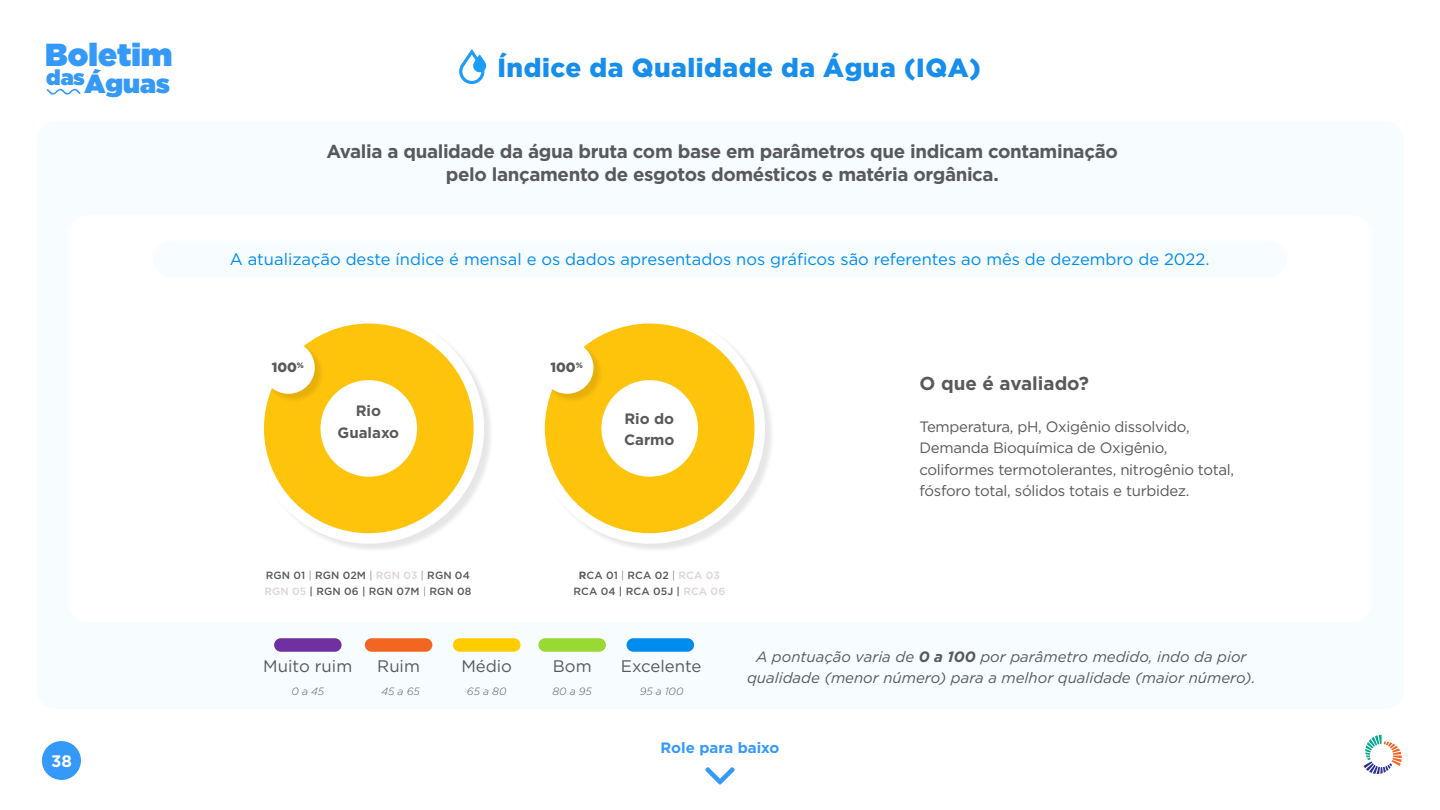
<style>
.page{position:relative;width:1440px;height:810px;background:#fff}
.page>*{position:absolute;margin:0;border:0;box-sizing:border-box;transform-origin:0 0}
.t1{font:900 31.88px "Gotham";color:#3599fa}
.t2{font:900 26.25px "Gotham";letter-spacing:.02em;color:#178eeb}
.t3{font:900 26.25px "Gotham";color:#3599fa}
.t4{font:900 21.45px "Gotham";color:#3599fa}
.t5{font:700 18.75px/23.2px "Gotham";letter-spacing:-.02em;color:#58595b;text-align:center}
.t6{font:700 18.75px "Gotham";color:#58595b}
.t7{font:16.73px "Gotham";color:#58595b}
.t8{font:700 16.65px "Gotham";color:#fff}
.t9{font:16.5px "Gotham";color:#008cee}
.t10{font:15px/21.3px "Gotham";letter-spacing:-.02em;color:#58595b}
.t11{font:italic 15px/21.3px "Gotham";color:#58595b;text-align:center}
.t12{font:700 15px/21.3px "Gotham";color:#58595b}
.t13{font:700 15px "Gotham";color:#3599fa}
.t14{font:900 13.42px "Gotham";color:#58595b}
.t15{font:500 10.5px/16.8px "Gotham";letter-spacing:.01em;color:#58595b}
.t16{font:italic 300 10.5px "Gotham";color:#58595b}
.s1{font-weight:300}
.s2{color:#dbd3d7}
.s3{font-weight:700}
</style>
<div class="page">
<div style="left:42px;top:741px;width:39px;height:39px;background:#3599fa;border-radius:19px"></div>
<div style="left:37px;top:122px;width:1367px;height:587px;background:#f7fcfe;border-radius:19px"></div>
<div style="left:69px;top:215px;width:1302px;height:407px;background:#fff;border-radius:19px"></div>
<svg style="left:459px;top:49px;width:28px;height:35px"></svg>
<div style="left:153px;top:241px;width:1134px;height:36px;background:#f7fcfe;border-radius:18px"></div>
<svg style="left:705px;top:767px;width:30px;height:18px"></svg>
<div style="left:453px;top:638px;width:67px;height:14px;background:#fc0;border-radius:7px"></div>
<div style="left:365px;top:638px;width:67px;height:14px;background:#f26621;border-radius:7px"></div>
<div style="left:274px;top:638px;width:68px;height:14px;background:#7030a1;border-radius:7px"></div>
<div style="left:538px;top:638px;width:68px;height:14px;background:#98d933;border-radius:7px"></div>
<div style="left:627px;top:638px;width:67px;height:14px;background:#008cee;border-radius:7px"></div>
<div style="left:536px;top:314px;width:239px;height:239px;background:#000;opacity:.1"></div>
<div style="left:534px;top:313px;width:231px;height:231px;background:#fff;border-radius:50%"></div>
<div style="left:545px;top:324px;width:210px;height:209px;background:#fec30b;border-radius:105px"></div>
<div style="left:601px;top:380px;width:97px;height:97px;background:#fff;border-radius:50%"></div>
<div style="left:542px;top:343px;width:61px;height:61px;background:#000;opacity:.1"></div>
<div style="left:541px;top:341px;width:53px;height:53px;background:#fff;border-radius:26px"></div>
<div style="left:255px;top:314px;width:239px;height:239px;background:#000;opacity:.1"></div>
<div style="left:253px;top:313px;width:231px;height:231px;background:#fff;border-radius:50%"></div>
<div style="left:264px;top:324px;width:210px;height:209px;background:#fec30b;border-radius:105px"></div>
<div style="left:320px;top:380px;width:97px;height:97px;background:#fff;border-radius:50%"></div>
<div style="left:263px;top:343px;width:61px;height:61px;background:#000;opacity:.1"></div>
<div style="left:262px;top:341px;width:53px;height:53px;background:#fff;border-radius:26px"></div>
<svg style="left:47px;top:89px;width:34px;height:6px"></svg>
<svg style="left:1364px;top:735px;width:38px;height:39px"></svg>
<h1 class="t1" style="left:45px;top:32px;width:129px">Boletim</h1>
<h2 class="t3" style="left:85px;top:65px;width:87px">Águas</h2>
<h3 class="t4" style="left:46px;top:62px;width:40px">das</h3>
<p class="t8" style="left:51px;top:750px;width:22px">38</p>
<h2 class="t2" style="left:497px;top:53px;width:485px">Índice da Qualidade da Água (IQA)</h2>
<p class="t5" style="left:327px;top:140px;width:793px">Avalia a qualidade da água bruta com base em parâmetros que indicam contaminação pelo lançamento de esgotos domésticos e matéria orgânica.</p>
<p class="t9" style="left:230px;top:249px;width:981px">A atualização deste índice é mensal e os dados apresentados nos gráficos são referentes ao mês de dezembro de 2022.</p>
<p class="t14" style="left:272px;top:360px;width:34px">100<sup>%</sup></p>
<p class="t12" style="left:338px;top:400px;width:63px;text-align:center">Rio<br>Gualaxo</p>
<p class="t14" style="left:551px;top:360px;width:34px">100<sup>%</sup></p>
<p class="t12" style="left:624px;top:408px;width:52px">Rio do<br>Carmo</p>
<p class="t15" style="left:264px;top:566px;width:209px">RGN 01 <span class="s1">|</span> RGN 02M <span class="s1">|</span> <span class="s2">RGN 03</span> <span class="s1">|</span> RGN 04<br><span class="s2">RGN 05</span> | RGN 06 | RGN 07M <span class="s1">|</span> RGN 08</p>
<p class="t15" style="left:574px;top:568px;width:153px;line-height:15.3px;text-align:center"><span class="s3">R</span>CA 01 <span class="s1">|</span> RCA 02 <span class="s1">|</span> <span class="s2">RCA 03<br></span>RCA 04 | RCA 05J | <span class="s2">RCA 06</span></p>
<p class="t6" style="left:920px;top:371px;width:171px">O que é avaliado?</p>
<p class="t10" style="left:920px;top:416px;width:316px">Temperatura, pH, Oxigênio dissolvido, Demanda Bioquímica de Oxigênio, coliformes termotolerantes, nitrogênio total, fósforo total, sólidos totais e turbidez.</p>
<p class="t7" style="left:621px;top:655px;width:82px">Excelente</p>
<p class="t11" style="left:747px;top:646px;width:510px">A pontuação varia de <span class="s3">0 a 100</span> por parâmetro medido, indo da pior qualidade (menor número) para a melhor qualidade (maior número).</p>
<p class="t7" style="left:461px;top:655px;width:52px">Médio</p>
<p class="t7" style="left:263px;top:655px;width:90px">Muito ruim</p>
<p class="t7" style="left:553px;top:655px;width:40px">Bom</p>
<p class="t16" style="left:552px;top:685px;width:41px">80 a 95</p>
<p class="t16" style="left:640px;top:685px;width:45px">95 a 100</p>
<p class="t7" style="left:377px;top:655px;width:44px">Ruim</p>
<p class="t16" style="left:291px;top:685px;width:34px">0 a 45</p>
<p class="t16" style="left:381px;top:685px;width:40px">45 a 65</p>
<p class="t16" style="left:467px;top:685px;width:41px">65 a 80</p>
<p class="t13" style="left:661px;top:738px;width:120px">Role para baixo</p>
</div>
